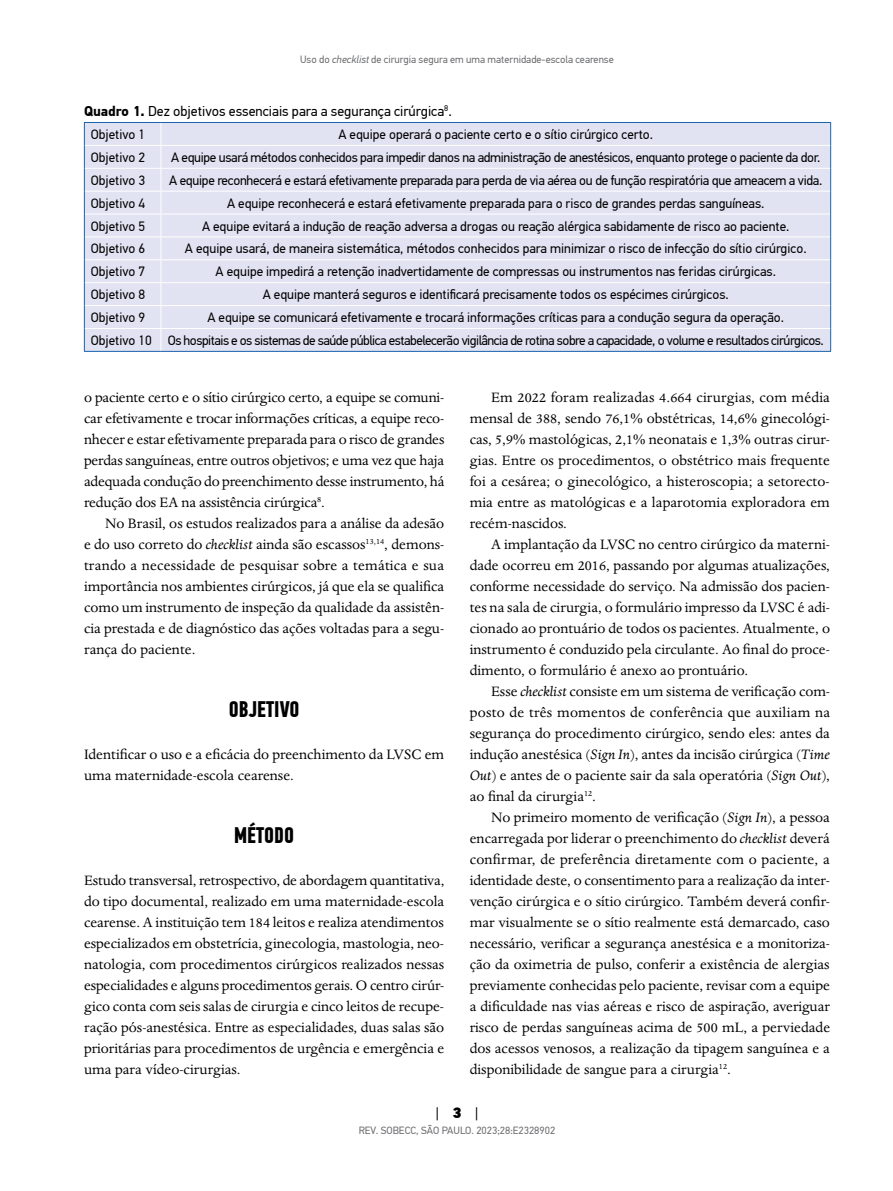
<style>
.page{position:relative;width:893px;height:1191px;background:#fff}
.page>*{position:absolute;margin:0;border:0;box-sizing:border-box;transform-origin:0 0}
.t1{font:700 22.5px "PF Din Text Comp Pro";color:#000}
.t2{font:15.75px/21px "Dante MT Std";color:#000;text-align:justify}
.t3{font:15px "PF Din Text Pro";color:#000}
.t4{font:14.25px "PF Din Text Pro";color:#000}
.t5{font:13.5px "PF Din Text Pro";color:#000}
.t6{font:13.5px/23px "PF Din Text Pro";letter-spacing:-.035em;color:#000}
.t7{font:13.5px "PF Din Text Pro";letter-spacing:-.025em;color:#000}
.t8{font:13.5px "PF Din Text Pro";letter-spacing:-.02em;color:#000}
.t9{font:10.5px "PF Din Text Pro";color:#6d6e71}
.s1{font-style:italic}
.s2{font-weight:700}
.s3{font-weight:900}
</style>
<div class="page">
<div style="left:85px;top:123px;width:745px;height:228px;background:#e1e2f2"></div>
<hr style="left:85px;top:145px;width:76px;height:1px;background:#fff">
<hr style="left:161px;top:145px;width:669px;height:1px;background:#fff">
<hr style="left:85px;top:168px;width:76px;height:1px;background:#fff">
<hr style="left:161px;top:168px;width:669px;height:1px;background:#fff">
<hr style="left:85px;top:191px;width:76px;height:1px;background:#fff">
<hr style="left:161px;top:191px;width:669px;height:1px;background:#fff">
<hr style="left:85px;top:214px;width:76px;height:1px;background:#fff">
<hr style="left:161px;top:214px;width:669px;height:1px;background:#fff">
<hr style="left:85px;top:236px;width:76px;height:1px;background:#fff">
<hr style="left:161px;top:236px;width:669px;height:1px;background:#fff">
<hr style="left:85px;top:259px;width:76px;height:1px;background:#fff">
<hr style="left:161px;top:259px;width:669px;height:1px;background:#fff">
<hr style="left:85px;top:282px;width:76px;height:1px;background:#fff">
<hr style="left:161px;top:282px;width:669px;height:1px;background:#fff">
<hr style="left:85px;top:305px;width:76px;height:1px;background:#fff">
<hr style="left:161px;top:305px;width:669px;height:1px;background:#fff">
<hr style="left:85px;top:328px;width:76px;height:1px;background:#fff">
<hr style="left:161px;top:328px;width:669px;height:1px;background:#fff">
<svg style="left:161px;top:123px;width:1px;height:228px"></svg>
<hr style="left:84px;top:122px;width:77px;height:1px;background:#1963ad">
<hr style="left:161px;top:122px;width:670px;height:1px;background:#1963ad">
<svg style="left:84px;top:123px;width:1px;height:228px"></svg>
<svg style="left:830px;top:123px;width:1px;height:228px"></svg>
<hr style="left:84px;top:351px;width:77px;height:1px;background:#1963ad">
<hr style="left:161px;top:351px;width:670px;height:1px;background:#1963ad">
<p class="t9" style="left:300px;top:53px;width:315px">Uso do <span class="s1">checklist</span> de cirurgia segura em uma maternidade-escola cearense</p>
<p class="t4" style="left:84px;top:102px;width:369px"><span class="s2">Quadro 1.</span> Dez objetivos essenciais para a segurança cirúrgica<sup>8</sup>.</p>
<p class="t5" style="left:91px;top:126px;width:56px">Objetivo 1</p>
<p class="t5" style="left:338px;top:126px;width:316px">A equipe operará o paciente certo e o sítio cirúrgico certo.</p>
<p class="t5" style="left:91px;top:149px;width:56px">Objetivo 2</p>
<p class="t7" style="left:171px;top:149px;width:651px">A equipe usará métodos conhecidos para impedir danos na administração de anestésicos, enquanto protege o paciente da dor.</p>
<p class="t5" style="left:91px;top:172px;width:56px">Objetivo 3</p>
<p class="t8" style="left:169px;top:172px;width:655px">A equipe reconhecerá e estará efetivamente preparada para perda de via aérea ou de função respiratória que ameacem a vida.</p>
<p class="t5" style="left:91px;top:195px;width:56px">Objetivo 4</p>
<p class="t5" style="left:227px;top:195px;width:539px">A equipe reconhecerá e estará efetivamente preparada para o risco de grandes perdas sanguíneas.</p>
<p class="t5" style="left:91px;top:218px;width:56px">Objetivo 5</p>
<p class="t5" style="left:202px;top:218px;width:589px">A equipe evitará a indução de reação adversa a drogas ou reação alérgica sabidamente de risco ao paciente.</p>
<p class="t5" style="left:91px;top:241px;width:56px">Objetivo 6</p>
<p class="t5" style="left:185px;top:241px;width:623px">A equipe usará, de maneira sistemática, métodos conhecidos para minimizar o risco de infecção do sítio cirúrgico.</p>
<p class="t5" style="left:91px;top:264px;width:56px">Objetivo 7</p>
<p class="t5" style="left:216px;top:264px;width:562px">A equipe impedirá a retenção inadvertidamente de compressas ou instrumentos nas feridas cirúrgicas.</p>
<p class="t5" style="left:91px;top:287px;width:56px">Objetivo 8</p>
<p class="t5" style="left:263px;top:287px;width:468px">A equipe manterá seguros e identificará precisamente todos os espécimes cirúrgicos.</p>
<p class="t5" style="left:91px;top:309px;width:56px">Objetivo 9</p>
<p class="t6" style="left:91px;top:306px;width:734px;text-indent:117px">A equipe se comunicará efetivamente e trocará informações críticas para a condução segura da operação.<br>Objetivo 10 Os hospitais e os sistemas de saúde pública estabelecerão vigilância de rotina sobre a capacidade, o volume e resultados cirúrgicos.</p>
<p class="t2" style="left:84px;top:387px;width:362px">o paciente certo e o sítio cirúrgico certo, a equipe se comuni&shy;car efetivamente e trocar informações críticas, a equipe reco&shy;nhecer e estar efetivamente preparada para o risco de grandes perdas sanguíneas, entre outros objetivos; e uma vez que haja adequada condução do preenchimento desse instrumento, há redução dos EA na assistência cirúrgica<sup>8</sup>.</p>
<p class="t2" style="left:84px;top:513px;width:362px;text-indent:21px">No Brasil, os estudos realizados para a análise da adesão e do uso correto do <span class="s1">checklist</span> ainda são escassos<sup>13,14</sup>, demons&shy;trando a necessidade de pesquisar sobre a temática e sua importância nos ambientes cirúrgicos, já que ela se qualifica como um instrumento de inspeção da qualidade da assistên&shy;cia prestada e de diagnóstico das ações voltadas para a segu&shy;rança do paciente.</p>
<h1 class="t1" style="left:229px;top:695px;width:72px">OBJETIVO</h1>
<p class="t2" style="left:84px;top:744px;width:362px">Identificar o uso e a eficácia do preenchimento da LVSC em uma maternidade-escola cearense.</p>
<h1 class="t1" style="left:234px;top:821px;width:62px">MÉTODO</h1>
<p class="t2" style="left:84px;top:870px;width:362px">Estudo transversal, retrospectivo, de abordagem quantitativa, do tipo documental, realizado em uma maternidade-escola cearense. A instituição tem 184 leitos e realiza atendimentos especializados em obstetrícia, ginecologia, mastologia, neo&shy;natologia, com procedimentos cirúrgicos realizados nessas especialidades e alguns procedimentos gerais. O centro cirúr&shy;gico conta com seis salas de cirurgia e cinco leitos de recupe&shy;ração pós-anestésica. Entre as especialidades, duas salas são prioritárias para procedimentos de urgência e emergência e uma para vídeo-cirurgias.</p>
<p class="t2" style="left:470px;top:387px;width:362px;text-indent:21px">Em 2022 foram realizadas 4.664 cirurgias, com média mensal de 388, sendo 76,1% obstétricas, 14,6% ginecológi&shy;cas, 5,9% mastológicas, 2,1% neonatais e 1,3% outras cirur&shy;gias. Entre os procedimentos, o obstétrico mais frequente foi a cesárea; o ginecológico, a histeroscopia; a setorecto&shy;mia entre as matológicas e a laparotomia exploradora em recém-nascidos.</p>
<p class="t2" style="left:470px;top:533px;width:362px;text-indent:21px">A implantação da LVSC no centro cirúrgico da materni&shy;dade ocorreu em 2016, passando por algumas atualizações, conforme necessidade do serviço. Na admissão dos pacien&shy;tes na sala de cirurgia, o formulário impresso da LVSC é adi&shy;cionado ao prontuário de todos os pacientes. Atualmente, o instrumento é conduzido pela circulante. Ao final do proce&shy;dimento, o formulário é anexo ao prontuário.</p>
<p class="t2" style="left:470px;top:680px;width:362px;text-indent:21px">Esse <span class="s1">checklist</span> consiste em um sistema de verificação com&shy;posto de três momentos de conferência que auxiliam na segurança do procedimento cirúrgico, sendo eles: antes da indução anestésica (<span class="s1">Sign In</span>), antes da incisão cirúrgica (<span class="s1">Time Out</span>) e antes de o paciente sair da sala operatória (<span class="s1">Sign Out</span>), ao final da cirurgia<sup>12</sup>.</p>
<p class="t2" style="left:470px;top:807px;width:362px;text-indent:21px">No primeiro momento de verificação (<span class="s1">Sign In</span>), a pessoa encarregada por liderar o preenchimento do <span class="s1">checklist</span> deverá confirmar, de preferência diretamente com o paciente, a identidade deste, o consentimento para a realização da inter&shy;venção cirúrgica e o sítio cirúrgico. Também deverá confir&shy;mar visualmente se o sítio realmente está demarcado, caso necessário, verificar a segurança anestésica e a monitoriza&shy;ção da oximetria de pulso, conferir a existência de alergias previamente conhecidas pelo paciente, revisar com a equipe a dificuldade nas vias aéreas e risco de aspiração, averiguar risco de perdas sanguíneas acima de 500 mL, a perviedade dos acessos venosos, a realização da tipagem sanguínea e a disponibilidade de sangue para a cirurgia<sup>12</sup>.</p>
<p class="t3" style="left:436px;top:1103px;width:44px">| <span class="s3">3</span> |</p>
<p class="t9" style="left:359px;top:1124px;width:198px">REV. SOBECC, SÃO PAULO. 2023;28:E2328902</p>
</div>
